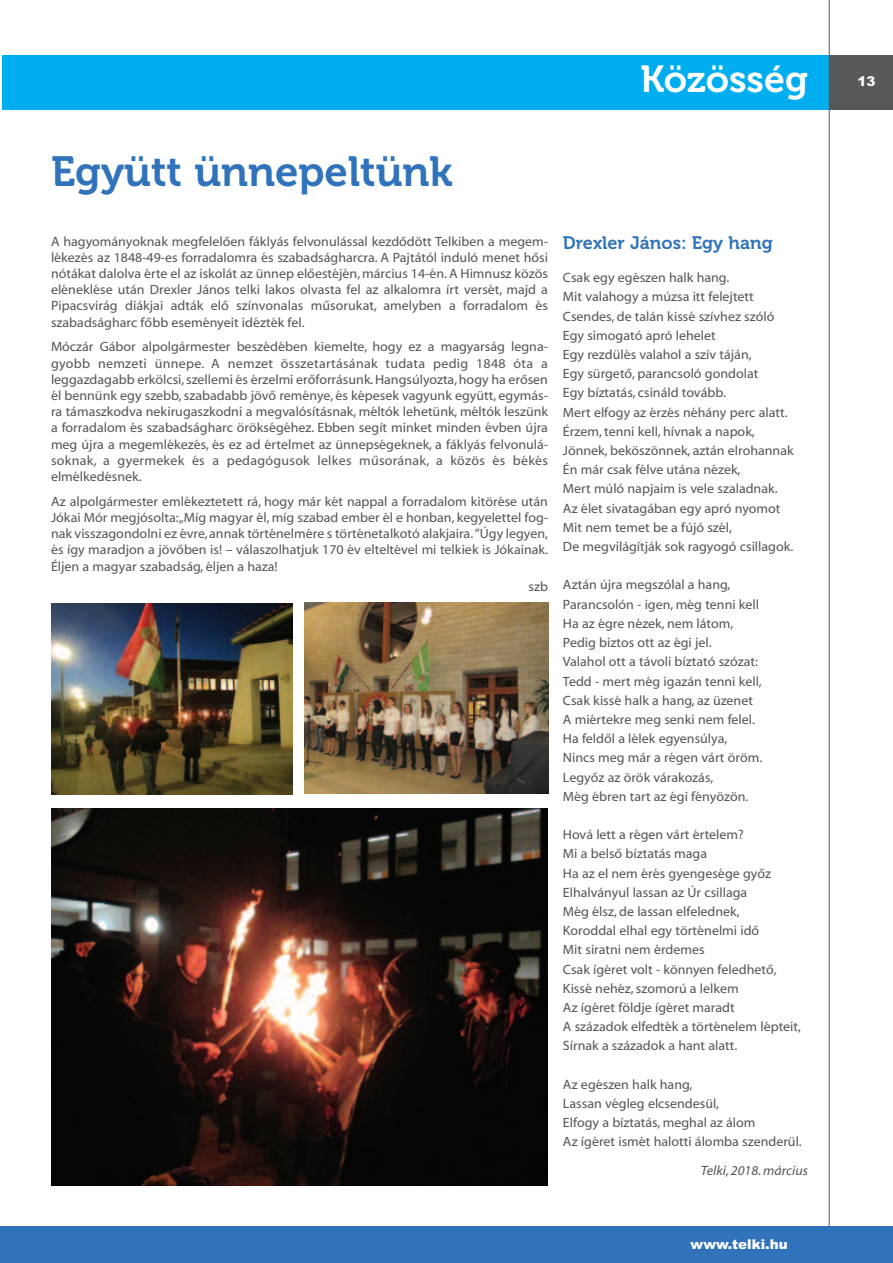
<style>
.page{position:relative;width:893px;height:1263px;background:#fff}
.page>*{position:absolute;margin:0;border:0;box-sizing:border-box;transform-origin:0 0}
.t1{font:42px "Museo 700";color:#3073ba}
.t2{font:37.5px "Museo 700";color:#fff}
.t3{font:18px "Museo 700";color:#3073ba}
.t4{font:13.5px/19.2px "Myriad Web CE";color:#57585a}
.t5{font:13.5px "Myriad It Web CE";color:#57585a}
.t6{font:900 13.5px "Arial";color:#fff}
</style>
<div class="page">
<div style="left:3px;top:55px;width:826px;height:54px;background:#00aeef"></div>
<div style="left:829px;top:55px;width:64px;height:55px;background:#57585a"></div>
<hr style="left:829px;top:0;width:1px;height:1263px;background:#57585a">
<div style="left:0;top:1226px;width:893px;height:37px;background:#3073ba"></div>
<img style="left:51px;top:603px;width:242px;height:191px">
<img style="left:305px;top:603px;width:243px;height:190px">
<img style="left:51px;top:809px;width:497px;height:376px">
<h2 class="t2" style="left:640px;top:65px;width:169px">Közösség</h2>
<p class="t6" style="left:857px;top:73px;width:20px">13</p>
<h1 class="t1" style="left:51px;top:156px;width:403px">Együtt ünnepeltünk</h1>
<p class="t4" style="left:51px;top:233px;width:499px;line-height:16.2px;text-align:justify">A hagyományoknak megfelelően fáklyás felvonulással kezdődött Telkiben a megem&shy;lékezés az 1848-49-es forradalomra és szabadságharcra. A Pajtától induló menet hősi nótákat dalolva érte el az iskolát az ünnep előestéjén, március 14-én. A Himnusz közös eléneklése után Drexler János telki lakos olvasta fel az alkalomra írt versét, majd a Pipacsvirág diákjai adták elő színvonalas műsorukat, amelyben a forradalom és szabadságharc főbb eseményeit idézték fel.</p>
<p class="t4" style="left:51px;top:339px;width:499px;line-height:16.2px;text-align:justify">Móczár Gábor alpolgármester beszédében kiemelte, hogy ez a magyarság legna&shy;gyobb nemzeti ünnepe. A nemzet összetartásának tudata pedig 1848 óta a leggazdagabb erkölcsi, szellemi és érzelmi erőforrásunk. Hangsúlyozta, hogy ha erősen él bennünk egy szebb, szabadabb jövő reménye, és képesek vagyunk együtt, egymás&shy;ra támaszkodva nekirugaszkodni a megvalósításnak, méltók lehetünk, méltók leszünk a forradalom és szabadságharc örökségéhez. Ebben segít minket minden évben újra meg újra a megemlékezés, és ez ad értelmet az ünnepségeknek, a fáklyás felvonulá&shy;soknak, a gyermekek és a pedagógusok lelkes műsorának, a közös és békés elmélkedésnek.</p>
<p class="t4" style="left:51px;top:493px;width:498px;line-height:16.2px;text-align:justify">Az alpolgármester emlékeztetett rá, hogy már két nappal a forradalom kitörése után Jókai Mór megjósolta:„Míg magyar él, míg szabad ember él e honban, kegyelettel fog&shy;nak visszagondolni ez évre, annak történelmére s történetalkotó alakjaira. ”Úgy legyen, és így maradjon a jövőben is! – válaszolhatjuk 170 év elteltével mi telkiek is Jókainak.<br>Éljen a magyar szabadság, éljen a haza!</p>
<p class="t4" style="left:528px;top:577px;width:21px">szb</p>
<h3 class="t3" style="left:563px;top:236px;width:211px">Drexler János: Egy hang</h3>
<p class="t4" style="left:563px;top:268px;width:232px">Csak egy egészen halk hang.<br>Mit valahogy a múzsa itt felejtett Csendes, de talán kissé szívhez szóló Egy simogató apró lehelet<br>Egy rezdülés valahol a szív táján,<br>Egy sürgető, parancsoló gondolat<br>Egy bíztatás, csináld tovább.<br>Mert elfogy az érzés néhány perc alatt.<br>Érzem, tenni kell, hívnak a napok, Jönnek, beköszönnek, aztán elrohannak Én már csak félve utána nézek,<br>Mert múló napjaim is vele szaladnak.<br>Az élet sivatagában egy apró nyomot Mit nem temet be a fújó szél,<br>De megvilágítják sok ragyogó csillagok.</p>
<p class="t4" style="left:563px;top:575px;width:201px">Aztán újra megszólal a hang,<br>Parancsolón - igen, még tenni kell<br>Ha az égre nézek, nem látom,<br>Pedig biztos ott az égi jel.<br>Valahol ott a távoli bíztató szózat:<br>Tedd - mert még igazán tenni kell,<br>Csak kissé halk a hang, az üzenet<br>A miértekre meg senki nem felel.<br>Ha feldől a lélek egyensúlya,<br>Nincs meg már a régen várt öröm.<br>Legyőz az örök várakozás,<br>Még ébren tart az égi fényözön.</p>
<p class="t4" style="left:563px;top:825px;width:239px">Hová lett a régen várt értelem?<br>Mi a belső bíztatás maga<br>Ha az el nem érés gyengesége győz<br>Elhalványul lassan az Úr csillaga<br>Még élsz, de lassan elfelednek,<br>Koroddal elhal egy történelmi idő<br>Mit siratni nem érdemes<br>Csak ígéret volt - könnyen feledhető,<br>Kissé nehéz, szomorú a lelkem<br>Az ígéret földje ígéret maradt<br>A századok elfedték a történelem lépteit,<br>Sírnak a századok a hant alatt.</p>
<p class="t4" style="left:563px;top:1074px;width:240px">Az egészen halk hang,<br>Lassan végleg elcsendesül,<br>Elfogy a bíztatás, meghal az álom<br>Az ígéret ismét halotti álomba szenderül.</p>
<p class="t5" style="left:701px;top:1162px;width:109px">Telki, 2018. március</p>
<p class="t6" style="left:691px;top:1236px;width:99px">www.telki.hu</p>
</div>
